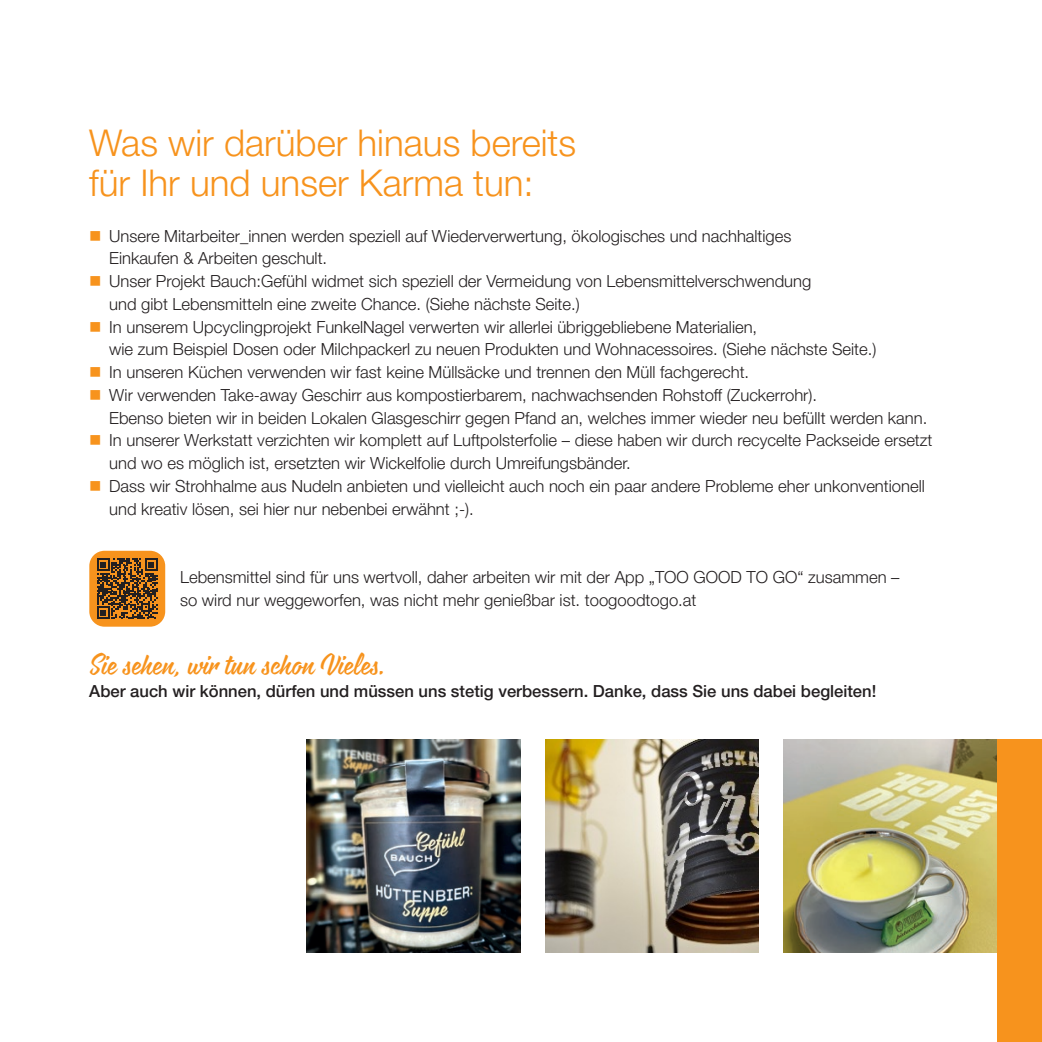
<style>
.page{position:relative;width:1042px;height:1042px;background:#fff}
.page>*{position:absolute;margin:0;border:0;box-sizing:border-box;transform-origin:0 0}
.Slogans{font:300 36.75px "Helvetica Neue LT Pro";color:#f7931d}
.text{font:31.5px "Rukola";color:#f7931d}
.text-2{font:300 16.62px "Helvetica Neue LT Pro";color:#231f20}
.text-3{font:500 16.62px "Helvetica Neue LT Pro";color:#231f20}
.s1{color:#f7931d}
</style>
<div class="page">
<img style="left:307px;top:739px;width:213px;height:213px">
<img style="left:545px;top:739px;width:213px;height:213px">
<img style="left:784px;top:739px;width:213px;height:213px">
<div style="left:89px;top:551px;width:76px;height:76px;background:#f7931d;border-radius:15px"></div>
<svg style="left:97px;top:558px;width:61px;height:61px"></svg>
<div style="left:997px;top:739px;width:45px;height:303px;background:#f7931d"></div>
<p class="Slogans" style="left:89px;top:120px;width:488px">Was wir darüber hinaus bereits</p>
<p class="Slogans" style="left:89px;top:160px;width:446px">für Ihr und unser Karma tun:</p>
<p class="text-2" style="left:89px;top:225px;width:704px"><span class="s1">■</span> Unsere Mitarbeiter_innen werden speziell auf Wiederverwertung, ökologisches und nachhaltiges</p>
<p class="text-2" style="left:109px;top:248px;width:220px">Einkaufen &amp; Arbeiten geschult.</p>
<p class="text-2" style="left:89px;top:271px;width:723px"><span class="s1">■</span> Unser Projekt Bauch:Gefühl widmet sich speziell der Vermeidung von Lebensmittelverschwendung</p>
<p class="text-2" style="left:109px;top:294px;width:472px">und gibt Lebensmitteln eine zweite Chance. (Siehe nächste Seite.)</p>
<p class="text-2" style="left:89px;top:316px;width:669px"><span class="s1">■</span> In unserem Upcyclingprojekt FunkelNagel verwerten wir allerlei übriggebliebene Materialien,</p>
<p class="text-2" style="left:109px;top:339px;width:769px">wie zum Beispiel Dosen oder Milchpackerl zu neuen Produkten und Wohnacessoires. (Siehe nächste Seite.)</p>
<p class="text-2" style="left:89px;top:362px;width:661px"><span class="s1">■</span> In unseren Küchen verwenden wir fast keine Müllsäcke und trennen den Müll fachgerecht.</p>
<p class="text-2" style="left:89px;top:385px;width:729px"><span class="s1">■</span> Wir verwenden Take-away Geschirr aus kompostierbarem, nachwachsenden Rohstoff (Zuckerrohr).</p>
<p class="text-2" style="left:109px;top:407px;width:819px">Ebenso bieten wir in beiden Lokalen Glasgeschirr gegen Pfand an, welches immer wieder neu befüllt werden kann.</p>
<p class="text-2" style="left:89px;top:430px;width:844px"><span class="s1">■</span> In unserer Werkstatt verzichten wir komplett auf Luftpolsterfolie – diese haben wir durch recycelte Packseide ersetzt</p>
<p class="text-2" style="left:109px;top:453px;width:523px">und wo es möglich ist, ersetzten wir Wickelfolie durch Umreifungsbänder.</p>
<p class="text-2" style="left:89px;top:476px;width:837px"><span class="s1">■</span> Dass wir Strohhalme aus Nudeln anbieten und vielleicht auch noch ein paar andere Probleme eher unkonventionell</p>
<p class="text-2" style="left:109px;top:498px;width:366px">und kreativ lösen, sei hier nur nebenbei erwähnt ;-).</p>
<p class="text-2" style="left:180px;top:567px;width:721px">Lebensmittel sind für uns wertvoll, daher arbeiten wir mit der App „TOO GOOD TO GO“ zusammen –</p>
<p class="text-2" style="left:180px;top:589px;width:518px">so wird nur weggeworfen, was nicht mehr genießbar ist. toogoodtogo.at</p>
<p class="text" style="left:89px;top:644px;width:298px">Sie sehen, wir tun schon Vieles.</p>
<p class="text-3" style="left:89px;top:681px;width:788px">Aber auch wir können, dürfen und müssen uns stetig verbessern. Danke, dass Sie uns dabei begleiten!</p>
</div>
